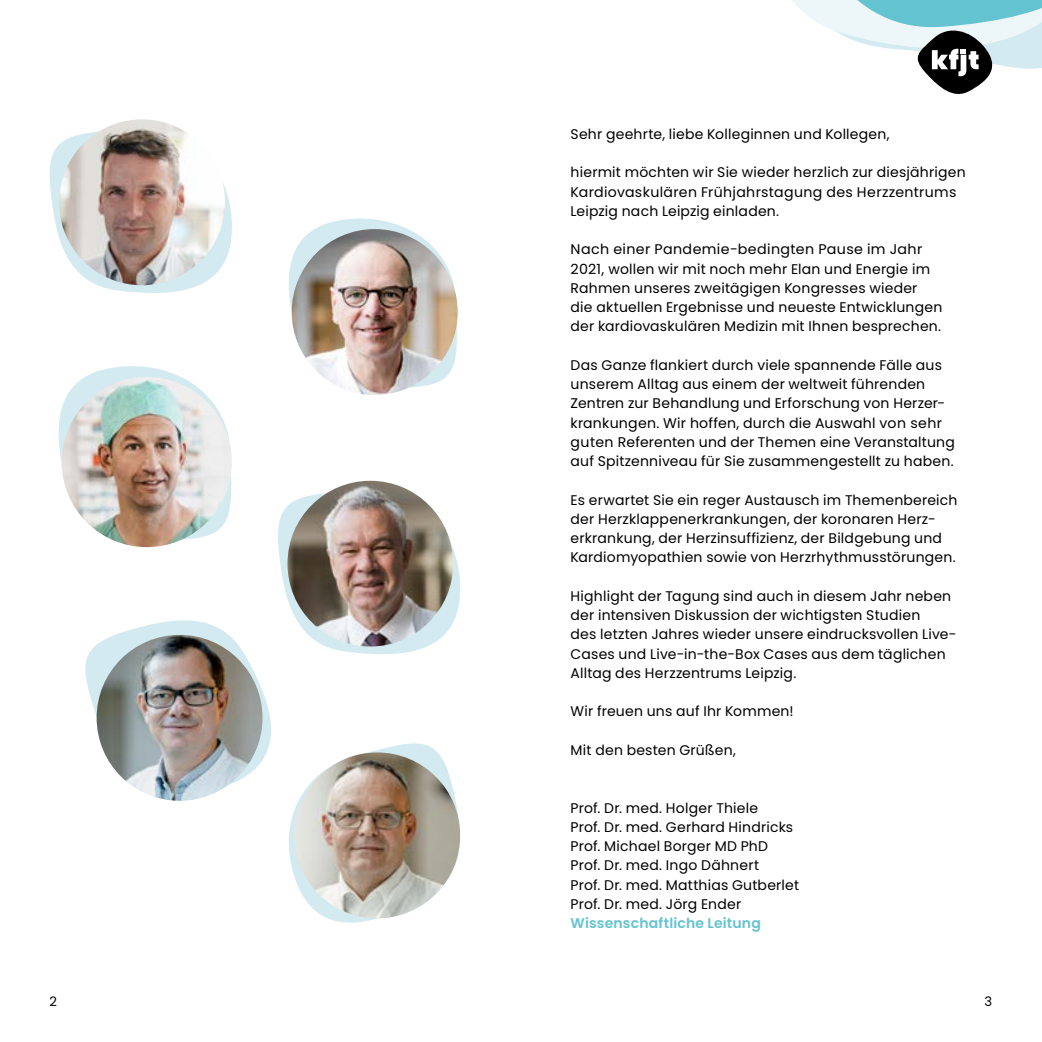
<style>
.page{position:relative;width:1042px;height:1042px;background:#fff}
.page>*{position:absolute;margin:0;border:0;box-sizing:border-box;transform-origin:0 0}
.t1{font:14px/19.2px "Poppins";letter-spacing:.015em;color:#000}
.t2{font:600 14px "Poppins";letter-spacing:.01em;color:#63c3d1}
.t3{font:13.12px "Poppins";color:#000}
</style>
<div class="page">
<svg style="left:792px;top:0;width:250px;height:94px"></svg>
<img style="left:49px;top:123px;width:412px;height:800px">
<img style="left:62px;top:377px;width:170px;height:170px;border-radius:85px">
<p class="t1" style="left:570px;top:124px;width:320px">Sehr geehrte, liebe Kolleginnen und Kollegen,</p>
<p class="t1" style="left:570px;top:163px;width:396px">hiermit möchten wir Sie wieder herzlich zur diesjährigen<br>Kardiovaskulären Frühjahrstagung des Herzzentrums<br>Leipzig nach Leipzig einladen.</p>
<p class="t1" style="left:570px;top:240px;width:373px">Nach einer Pandemie-bedingten Pause im Jahr 2021, wollen wir mit noch mehr Elan und Energie im Rahmen unseres zweitägigen Kongresses wieder die aktuellen Ergebnisse und neueste Entwicklungen der kardiovaskulären Medizin mit Ihnen besprechen.</p>
<p class="t1" style="left:570px;top:355px;width:386px">Das Ganze flankiert durch viele spannende Fälle aus unserem Alltag aus einem der weltweit führenden Zentren zur Behandlung und Erforschung von Herzer&shy;krankungen. Wir hoffen, durch die Auswahl von sehr guten Referenten und der Themen eine Veranstaltung auf Spitzenniveau für Sie zusammengestellt zu haben.</p>
<p class="t1" style="left:570px;top:490px;width:388px">Es erwartet Sie ein reger Austausch im Themenbereich der Herzklappenerkrankungen, der koronaren Herz&shy;erkrankung, der Herzinsuffizienz, der Bildgebung und Kardiomyopathien sowie von Herzrhythmusstörungen.</p>
<p class="t1" style="left:570px;top:586px;width:387px">Highlight der Tagung sind auch in diesem Jahr neben der intensiven Diskussion der wichtigsten Studien<br>des letzten Jahres wieder unsere eindrucksvollen Live-Cases und Live-in-the-Box Cases aus dem täglichen Alltag des Herzzentrums Leipzig.</p>
<p class="t1" style="left:570px;top:702px;width:225px">Wir freuen uns auf Ihr Kommen!</p>
<p class="t1" style="left:570px;top:740px;width:167px">Mit den besten Grüßen,</p>
<p class="t1" style="left:570px;top:798px;width:230px">Prof. Dr. med. Holger Thiele<br>Prof. Dr. med. Gerhard Hindricks<br>Prof. Michael Borger MD PhD<br>Prof. Dr. med. Ingo Dähnert<br>Prof. Dr. med. Matthias Gutberlet<br>Prof. Dr. med. Jörg Ender</p>
<p class="t2" style="left:570px;top:915px;width:192px">Wissenschaftliche Leitung</p>
<p class="t3" style="left:50px;top:994px;width:9px">2</p>
<p class="t3" style="left:984px;top:994px;width:9px">3</p>
</div>
